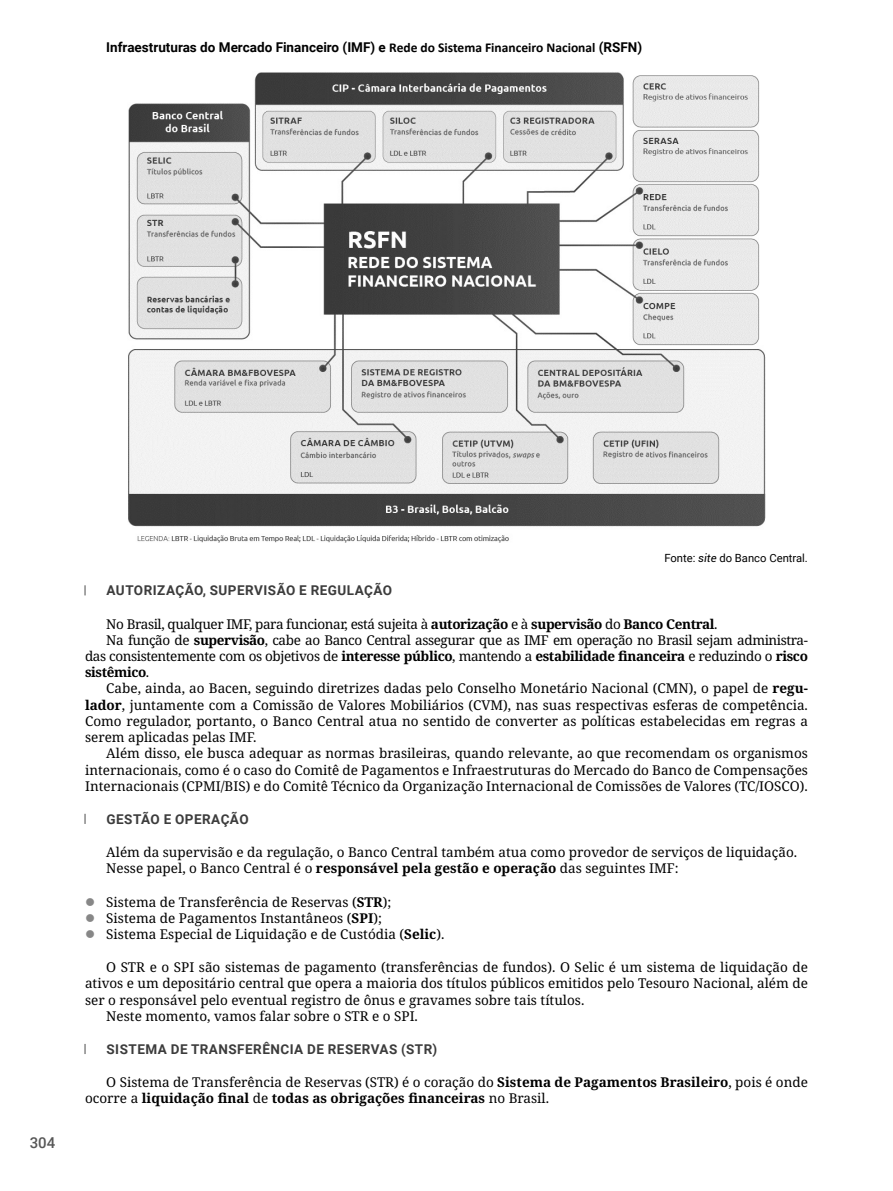
<style>
.page{position:relative;width:893px;height:1191px;background:#fff}
.page>*{position:absolute;margin:0;border:0;box-sizing:border-box;transform-origin:0 0}
.t1{font:500 15px "Roboto";color:#575757}
.Parágrafos{font:13.5px/16.2px "Noto Serif";color:#000;text-align:justify}
.Parágrafos-2{font:13.5px "Noto Serif";letter-spacing:-.03em;color:#000}
.Tópico{font:700 13.5px "Roboto";letter-spacing:.035em;color:#3c3c3c}
.Subtópico{font:700 13.5px "Roboto";color:#000}
.Fonte_Tabelas_Imagens{font:11.25px "Roboto";color:#000}
.s1{font-family:"Calibri"}
.s2{font-style:italic}
.s3{font-weight:700}
</style>
<div class="page">
<svg style="left:84px;top:585px;width:2px;height:10px"></svg>
<svg style="left:84px;top:814px;width:2px;height:10px"></svg>
<svg style="left:84px;top:1044px;width:2px;height:10px"></svg>
<img style="left:128px;top:72px;width:637px;height:471px">
<p class="Subtópico" style="left:106px;top:38px;width:537px">Infraestruturas do Mercado Financeiro (IMF) e <span class="s1">Rede do Sistema Financeiro Nacional</span> (RSFN)</p>
<p class="t1" style="left:30px;top:1132px;width:27px">304</p>
<p class="Fonte_Tabelas_Imagens" style="left:664px;top:550px;width:145px">Fonte: <span class="s2">site</span> do Banco Central.</p>
<p class="Tópico" style="left:107px;top:581px;width:287px">AUTORIZAÇÃO, SUPERVISÃO E REGULAÇÃO</p>
<p class="Parágrafos-2" style="left:106px;top:614px;width:613px">No Brasil, qualquer IMF, para funcionar, está sujeita à <span class="s3">autorização</span> e à <span class="s3">supervisão</span> do <span class="s3">Banco Central</span>.</p>
<p class="Parágrafos" style="left:85px;top:632px;width:724px;text-indent:21px">Na função de <span class="s3">supervisão</span>, cabe ao Banco Central assegurar que as IMF em operação no Brasil sejam administra&shy;das consistentemente com os objetivos de <span class="s3">interesse público</span>, mantendo a <span class="s3">estabilidade financeira</span> e reduzindo o <span class="s3">risco sistêmico</span>.</p>
<p class="Parágrafos" style="left:85px;top:681px;width:724px;text-indent:21px">Cabe, ainda, ao Bacen, seguindo diretrizes dadas pelo Conselho Monetário Nacional (CMN), o papel de <span class="s3">regu&shy;lador</span>, juntamente com a Comissão de Valores Mobiliários (CVM), nas suas respectivas esferas de competência.<br>Como regulador, portanto, o Banco Central atua no sentido de converter as políticas estabelecidas em regras a serem aplicadas pelas IMF.</p>
<p class="Parágrafos" style="left:85px;top:745px;width:724px;text-indent:21px">Além disso, ele busca adequar as normas brasileiras, quando relevante, ao que recomendam os organismos internacionais, como é o caso do Comitê de Pagamentos e Infraestruturas do Mercado do Banco de Compensações Internacionais (CPMI/BIS) e do Comitê Técnico da Organização Internacional de Comissões de Valores (TC/IOSCO).</p>
<p class="Tópico" style="left:107px;top:809px;width:144px">GESTÃO E OPERAÇÃO</p>
<p class="Parágrafos" style="left:106px;top:844px;width:692px">Além da supervisão e da regulação, o Banco Central também atua como provedor de serviços de liquidação.</p>
<p class="Parágrafos" style="left:106px;top:860px;width:574px">Nesse papel, o Banco Central é o <span class="s3">responsável pela gestão e operação</span> das seguintes IMF:</p>
<p class="Parágrafos" style="left:106px;top:894px;width:286px">Sistema de Transferência de Reservas (<span class="s3">STR</span>);</p>
<p class="Parágrafos" style="left:106px;top:910px;width:277px">Sistema de Pagamentos Instantâneos (<span class="s3">SPI</span>);</p>
<p class="Parágrafos" style="left:106px;top:926px;width:340px">Sistema Especial de Liquidação e de Custódia (<span class="s3">Selic</span>).</p>
<p class="Parágrafos" style="left:85px;top:959px;width:724px;text-indent:21px">O STR e o SPI são sistemas de pagamento (transferências de fundos). O Selic é um sistema de liquidação de ativos e um depositário central que opera a maioria dos títulos públicos emitidos pelo Tesouro Nacional, além de ser o responsável pelo eventual registro de ônus e gravames sobre tais títulos.</p>
<p class="Parágrafos" style="left:106px;top:1008px;width:313px">Neste momento, vamos falar sobre o STR e o SPI.</p>
<p class="Tópico" style="left:107px;top:1039px;width:332px">SISTEMA DE TRANSFERÊNCIA DE RESERVAS (STR)</p>
<p class="Parágrafos" style="left:85px;top:1074px;width:724px;text-indent:21px">O Sistema de Transferência de Reservas (STR) é o coração do <span class="s3">Sistema de Pagamentos Brasileiro</span>, pois é onde ocorre a <span class="s3">liquidação final</span> de <span class="s3">todas as obrigações financeiras</span> no Brasil.</p>
</div>
